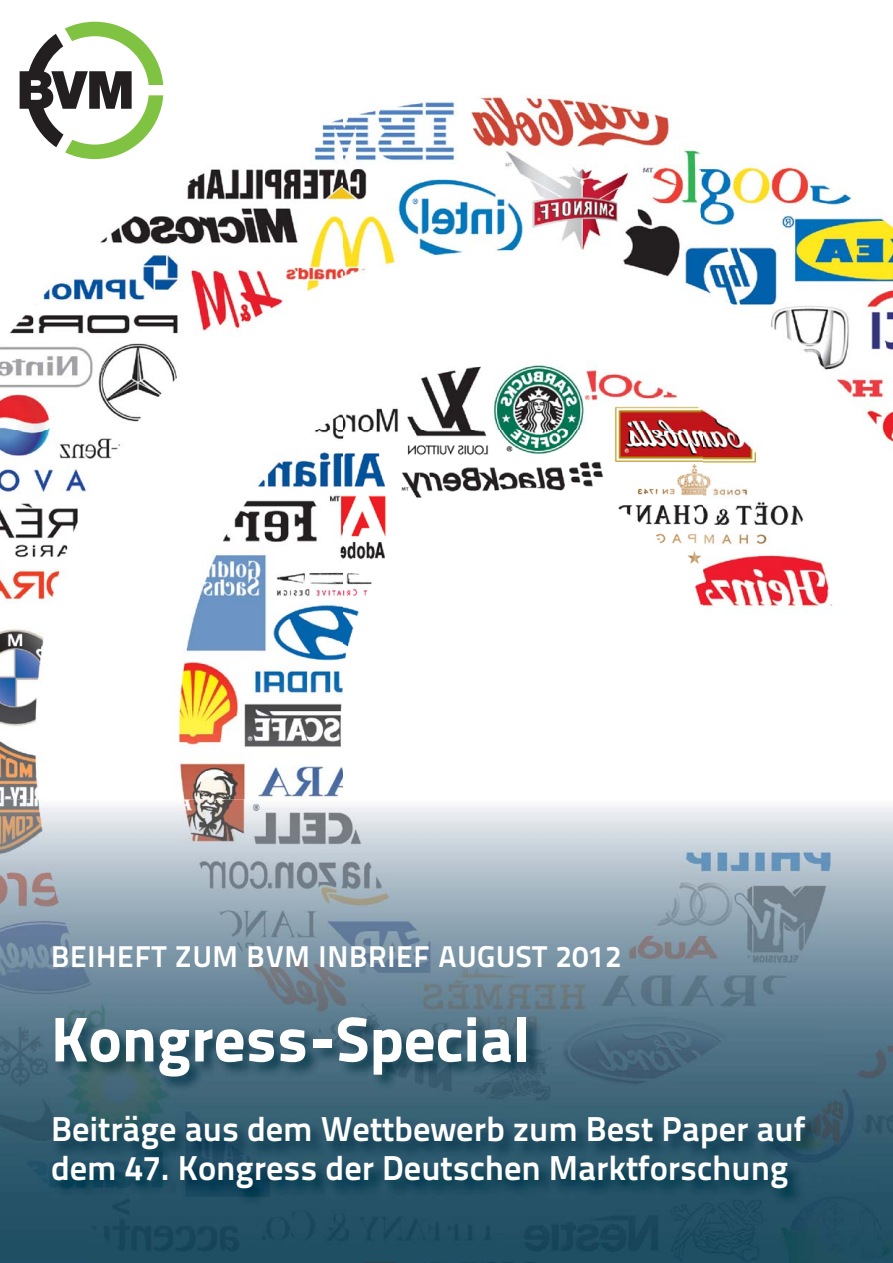
<style>
.page{position:relative;width:893px;height:1263px;background:#fff}
.page>*{position:absolute;margin:0;border:0;box-sizing:border-box;transform-origin:0 0}
.t1{font:800 63px "Titillium Text 22 L";color:#fff}
.t2{font:700 34.5px/39px "Titillium Text 22 L";color:#fff}
.t3{font:700 30px "Titillium Text 22 L";letter-spacing:.025em;color:#fff}
</style>
<div class="page">
<img style="left:0;top:71px;width:893px;height:728px">
<img style="left:0;top:799px;width:893px;height:263px">
<img style="left:0;top:1062px;width:89px;height:201px">
<img style="left:804px;top:1062px;width:89px;height:201px">
<img style="left:89px;top:1205px;width:715px;height:58px">
<svg style="left:20px;top:22px;width:143px;height:137px"></svg>
<img style="left:51px;top:1016px;width:770px;height:189px">
<p class="t3" style="left:51px;top:945px;width:572px">BEIHEFT ZUM BVM INBRIEF AUGUST 2012</p>
<p class="t1" style="left:51px;top:1017px;width:481px">Kongress-Special</p>
<p class="t2" style="left:51px;top:1114px;width:756px">Beiträge aus dem Wettbewerb zum Best Paper auf dem 47. Kongress der Deutschen Marktforschung</p>
</div>
